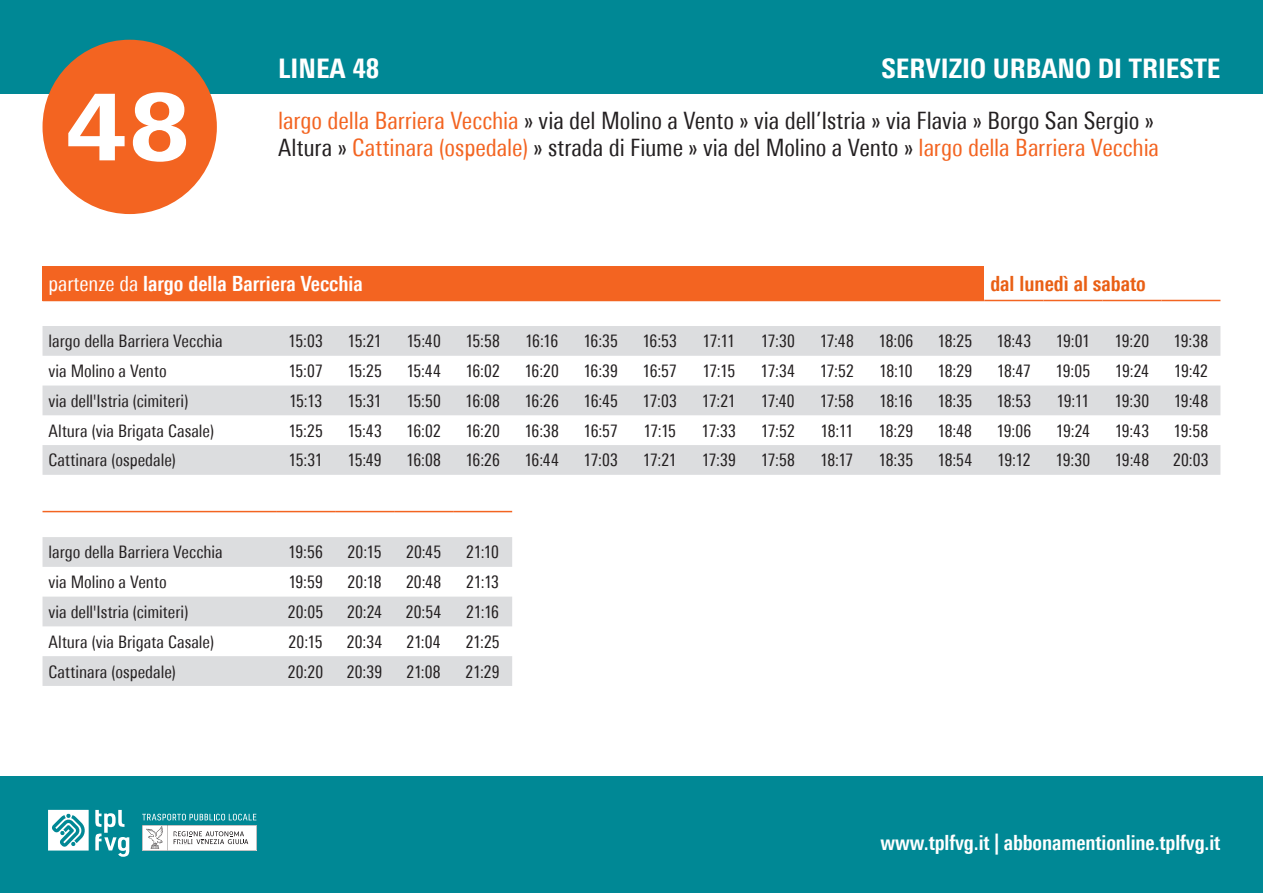
<style>
.page{position:relative;width:1263px;height:893px;background:#fff}
.page>*{position:absolute;margin:0;border:0;box-sizing:border-box;transform-origin:0 0}
.t1{font:800 92.1px "Univers Next Pro";color:#fff}
.t2{font:800 condensed 27px "Univers Next Pro";color:#fff}
.t3{font:condensed 24px "Univers Next Pro";letter-spacing:-.005em;color:#231f20}
.t4{font:condensed 24px "Univers Next Pro";letter-spacing:-.005em;color:#f36421}
.t5{font:700 condensed 21px "Univers Next Pro";letter-spacing:-.005em;color:#fff}
.t6{font:700 condensed 21px "Univers Next Pro";color:#e95f14}
.t7{font:condensed 17.25px "Univers Next Pro";color:#231f20}
.s1{color:#f36421}
.s2{color:#231f20}
.s3{font-weight:400}
</style>
<div class="page">
<div style="left:0;top:0;width:1263px;height:94px;background:#008895"></div>
<div style="left:0;top:776px;width:1263px;height:117px;background:#008895"></div>
<div style="left:43px;top:40px;width:174px;height:174px;background:#f36421;border-radius:50%"></div>
<svg style="left:142px;top:814px;width:114px;height:36px"></svg>
<svg style="left:48px;top:810px;width:41px;height:40px"></svg>
<svg style="left:95px;top:810px;width:34px;height:47px"></svg>
<div style="left:43px;top:266px;width:941px;height:34px;background:#f36421"></div>
<svg style="left:43px;top:326px;width:1177px;height:149px;fill:#dcdddf"></svg>
<hr style="left:43px;top:300px;width:233px;height:1px;background:#f36421">
<hr style="left:276px;top:300px;width:59px;height:1px;background:#f36421">
<hr style="left:335px;top:300px;width:59px;height:1px;background:#f36421">
<hr style="left:394px;top:300px;width:59px;height:1px;background:#f36421">
<hr style="left:453px;top:300px;width:59px;height:1px;background:#f36421">
<hr style="left:512px;top:300px;width:59px;height:1px;background:#f36421">
<hr style="left:571px;top:300px;width:59px;height:1px;background:#f36421">
<hr style="left:630px;top:300px;width:59px;height:1px;background:#f36421">
<hr style="left:689px;top:300px;width:59px;height:1px;background:#f36421">
<hr style="left:748px;top:300px;width:59px;height:1px;background:#f36421">
<hr style="left:807px;top:300px;width:59px;height:1px;background:#f36421">
<hr style="left:866px;top:300px;width:59px;height:1px;background:#f36421">
<hr style="left:925px;top:300px;width:59px;height:1px;background:#f36421">
<hr style="left:984px;top:300px;width:59px;height:1px;background:#f36421">
<hr style="left:1043px;top:300px;width:59px;height:1px;background:#f36421">
<hr style="left:1102px;top:300px;width:59px;height:1px;background:#f36421">
<hr style="left:1161px;top:300px;width:59px;height:1px;background:#f36421">
<svg style="left:43px;top:537px;width:469px;height:149px;fill:#dcdddf"></svg>
<hr style="left:43px;top:511px;width:233px;height:1px;background:#f36421">
<hr style="left:276px;top:511px;width:59px;height:1px;background:#f36421">
<hr style="left:335px;top:511px;width:59px;height:1px;background:#f36421">
<hr style="left:394px;top:511px;width:59px;height:1px;background:#f36421">
<hr style="left:453px;top:511px;width:59px;height:1px;background:#f36421">
<h1 class="t1" style="left:66px;top:71px;width:126px">48</h1>
<h2 class="t2" style="left:881px;top:52px;width:340px">SERVIZIO URBANO DI TRIESTE</h2>
<h2 class="t2" style="left:278px;top:52px;width:103px">LINEA 48</h2>
<p class="t3" style="left:278px;top:106px;width:877px"><span class="s1">largo della Barriera Vecchia</span> » via del Molino a Vento » via dell’Istria » via Flavia » Borgo San Sergio »</p>
<p class="t4" style="left:278px;top:133px;width:882px"><span class="s2">Altura »</span> Cattinara (ospedale) <span class="s2">» strada di Fiume » via del Molino a Vento »</span> largo della Barriera Vecchia</p>
<p class="t5" style="left:49px;top:271px;width:316px"><span class="s3">partenze da</span> largo della Barriera Vecchia</p>
<p class="t6" style="left:990px;top:271px;width:157px">dal lunedì al sabato</p>
<p class="t7" style="left:49px;top:331px;width:176px">largo della Barriera Vecchia</p>
<p class="t7" style="left:288px;top:331px;width:36px">15:03</p>
<p class="t7" style="left:348px;top:331px;width:36px">15:21</p>
<p class="t7" style="left:406px;top:331px;width:36px">15:40</p>
<p class="t7" style="left:465px;top:331px;width:36px">15:58</p>
<p class="t7" style="left:525px;top:331px;width:35px">16:16</p>
<p class="t7" style="left:583px;top:331px;width:36px">16:35</p>
<p class="t7" style="left:642px;top:331px;width:36px">16:53</p>
<p class="t7" style="left:703px;top:331px;width:34px">17:11</p>
<p class="t7" style="left:761px;top:331px;width:36px">17:30</p>
<p class="t7" style="left:820px;top:331px;width:35px">17:48</p>
<p class="t7" style="left:878px;top:331px;width:36px">18:06</p>
<p class="t7" style="left:937px;top:331px;width:36px">18:25</p>
<p class="t7" style="left:996px;top:331px;width:36px">18:43</p>
<p class="t7" style="left:1056px;top:331px;width:36px">19:01</p>
<p class="t7" style="left:1114px;top:331px;width:36px">19:20</p>
<p class="t7" style="left:1173px;top:331px;width:36px">19:38</p>
<p class="t7" style="left:49px;top:361px;width:120px">via Molino a Vento</p>
<p class="t7" style="left:288px;top:361px;width:36px">15:07</p>
<p class="t7" style="left:347px;top:361px;width:36px">15:25</p>
<p class="t7" style="left:406px;top:361px;width:36px">15:44</p>
<p class="t7" style="left:465px;top:361px;width:36px">16:02</p>
<p class="t7" style="left:524px;top:361px;width:36px">16:20</p>
<p class="t7" style="left:583px;top:361px;width:36px">16:39</p>
<p class="t7" style="left:642px;top:361px;width:36px">16:57</p>
<p class="t7" style="left:702px;top:361px;width:34px">17:15</p>
<p class="t7" style="left:761px;top:361px;width:36px">17:34</p>
<p class="t7" style="left:820px;top:361px;width:36px">17:52</p>
<p class="t7" style="left:879px;top:361px;width:35px">18:10</p>
<p class="t7" style="left:937px;top:361px;width:36px">18:29</p>
<p class="t7" style="left:997px;top:361px;width:35px">18:47</p>
<p class="t7" style="left:1055px;top:361px;width:36px">19:05</p>
<p class="t7" style="left:1115px;top:361px;width:36px">19:24</p>
<p class="t7" style="left:1174px;top:361px;width:36px">19:42</p>
<p class="t7" style="left:49px;top:391px;width:141px">via dell'Istria (cimiteri)</p>
<p class="t7" style="left:289px;top:391px;width:35px">15:13</p>
<p class="t7" style="left:348px;top:391px;width:36px">15:31</p>
<p class="t7" style="left:406px;top:391px;width:36px">15:50</p>
<p class="t7" style="left:465px;top:391px;width:36px">16:08</p>
<p class="t7" style="left:524px;top:391px;width:36px">16:26</p>
<p class="t7" style="left:583px;top:391px;width:36px">16:45</p>
<p class="t7" style="left:643px;top:391px;width:36px">17:03</p>
<p class="t7" style="left:702px;top:391px;width:35px">17:21</p>
<p class="t7" style="left:761px;top:391px;width:35px">17:40</p>
<p class="t7" style="left:820px;top:391px;width:36px">17:58</p>
<p class="t7" style="left:879px;top:391px;width:35px">18:16</p>
<p class="t7" style="left:937px;top:391px;width:36px">18:35</p>
<p class="t7" style="left:996px;top:391px;width:36px">18:53</p>
<p class="t7" style="left:1056px;top:391px;width:34px">19:11</p>
<p class="t7" style="left:1114px;top:391px;width:36px">19:30</p>
<p class="t7" style="left:1174px;top:391px;width:36px">19:48</p>
<p class="t7" style="left:49px;top:420px;width:167px">Altura (via Brigata Casale)</p>
<p class="t7" style="left:288px;top:420px;width:36px">15:25</p>
<p class="t7" style="left:347px;top:420px;width:36px">15:43</p>
<p class="t7" style="left:406px;top:420px;width:36px">16:02</p>
<p class="t7" style="left:465px;top:420px;width:36px">16:20</p>
<p class="t7" style="left:524px;top:420px;width:36px">16:38</p>
<p class="t7" style="left:583px;top:420px;width:36px">16:57</p>
<p class="t7" style="left:643px;top:420px;width:34px">17:15</p>
<p class="t7" style="left:702px;top:420px;width:36px">17:33</p>
<p class="t7" style="left:761px;top:420px;width:36px">17:52</p>
<p class="t7" style="left:820px;top:420px;width:34px">18:11</p>
<p class="t7" style="left:878px;top:420px;width:36px">18:29</p>
<p class="t7" style="left:938px;top:420px;width:36px">18:48</p>
<p class="t7" style="left:996px;top:420px;width:36px">19:06</p>
<p class="t7" style="left:1056px;top:420px;width:36px">19:24</p>
<p class="t7" style="left:1115px;top:420px;width:36px">19:43</p>
<p class="t7" style="left:1173px;top:420px;width:36px">19:58</p>
<p class="t7" style="left:49px;top:450px;width:129px">Cattinara (ospedale)</p>
<p class="t7" style="left:289px;top:450px;width:36px">15:31</p>
<p class="t7" style="left:347px;top:450px;width:36px">15:49</p>
<p class="t7" style="left:406px;top:450px;width:36px">16:08</p>
<p class="t7" style="left:465px;top:450px;width:36px">16:26</p>
<p class="t7" style="left:524px;top:450px;width:36px">16:44</p>
<p class="t7" style="left:584px;top:450px;width:36px">17:03</p>
<p class="t7" style="left:643px;top:450px;width:35px">17:21</p>
<p class="t7" style="left:702px;top:450px;width:36px">17:39</p>
<p class="t7" style="left:761px;top:450px;width:36px">17:58</p>
<p class="t7" style="left:820px;top:450px;width:35px">18:17</p>
<p class="t7" style="left:878px;top:450px;width:36px">18:35</p>
<p class="t7" style="left:937px;top:450px;width:36px">18:54</p>
<p class="t7" style="left:997px;top:450px;width:35px">19:12</p>
<p class="t7" style="left:1055px;top:450px;width:36px">19:30</p>
<p class="t7" style="left:1115px;top:450px;width:36px">19:48</p>
<p class="t7" style="left:1173px;top:450px;width:37px">20:03</p>
<p class="t7" style="left:49px;top:542px;width:176px">largo della Barriera Vecchia</p>
<p class="t7" style="left:288px;top:542px;width:36px">19:56</p>
<p class="t7" style="left:348px;top:542px;width:35px">20:15</p>
<p class="t7" style="left:406px;top:542px;width:37px">20:45</p>
<p class="t7" style="left:466px;top:542px;width:34px">21:10</p>
<p class="t7" style="left:49px;top:572px;width:120px">via Molino a Vento</p>
<p class="t7" style="left:288px;top:572px;width:36px">19:59</p>
<p class="t7" style="left:348px;top:572px;width:36px">20:18</p>
<p class="t7" style="left:406px;top:572px;width:37px">20:48</p>
<p class="t7" style="left:466px;top:572px;width:34px">21:13</p>
<p class="t7" style="left:49px;top:602px;width:141px">via dell'Istria (cimiteri)</p>
<p class="t7" style="left:288px;top:602px;width:37px">20:05</p>
<p class="t7" style="left:347px;top:602px;width:36px">20:24</p>
<p class="t7" style="left:406px;top:602px;width:37px">20:54</p>
<p class="t7" style="left:466px;top:602px;width:34px">21:16</p>
<p class="t7" style="left:49px;top:632px;width:167px">Altura (via Brigata Casale)</p>
<p class="t7" style="left:289px;top:632px;width:35px">20:15</p>
<p class="t7" style="left:347px;top:632px;width:37px">20:34</p>
<p class="t7" style="left:406px;top:632px;width:36px">21:04</p>
<p class="t7" style="left:466px;top:632px;width:36px">21:25</p>
<p class="t7" style="left:49px;top:661px;width:129px">Cattinara (ospedale)</p>
<p class="t7" style="left:288px;top:661px;width:37px">20:20</p>
<p class="t7" style="left:347px;top:661px;width:37px">20:39</p>
<p class="t7" style="left:407px;top:661px;width:36px">21:08</p>
<p class="t7" style="left:466px;top:661px;width:36px">21:29</p>
<p class="t5" style="left:881px;top:830px;width:341px">www.tplfvg.it | abbonamentionline.tplfvg.it</p>
</div>
